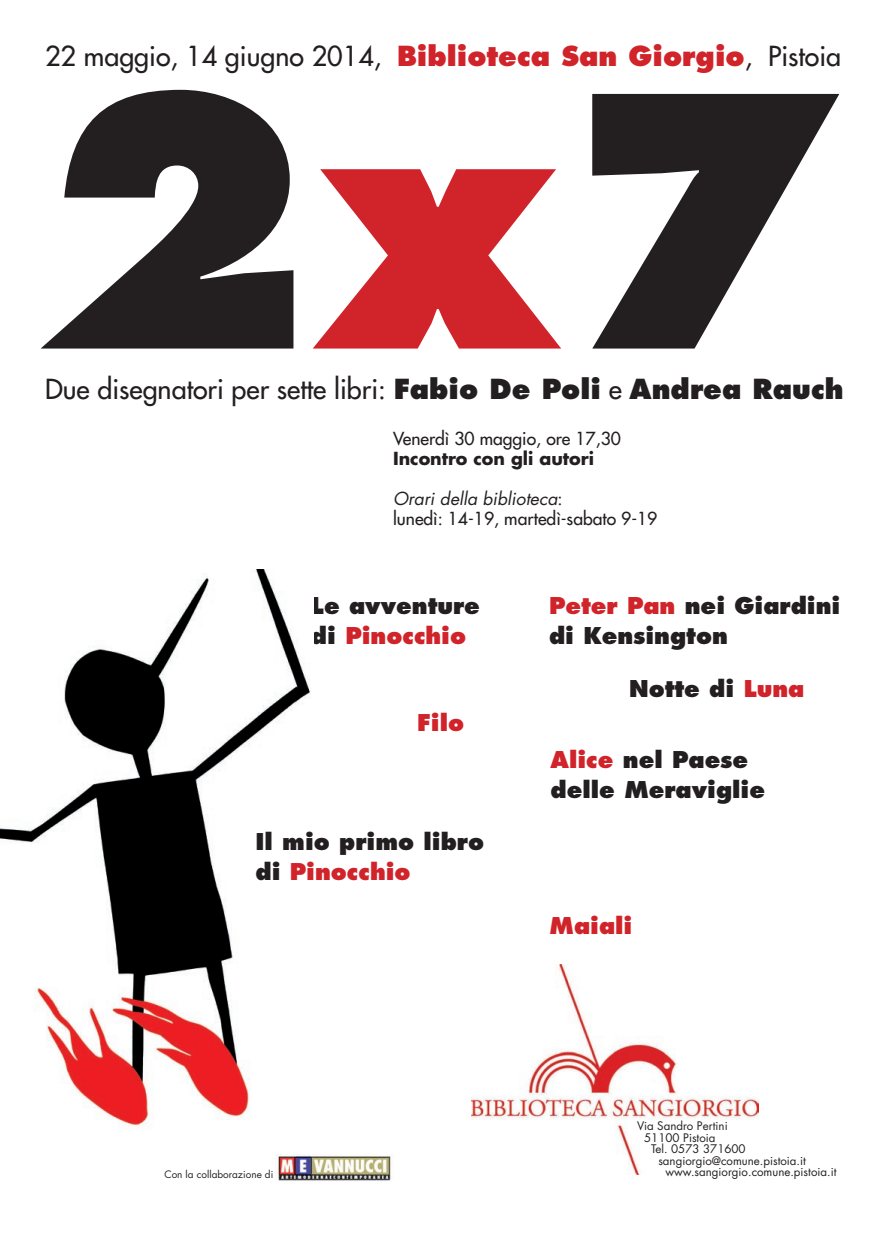
<style>
.page{position:relative;width:886px;height:1241px;background:#fff}
.page>*{position:absolute;margin:0;border:0;box-sizing:border-box;transform-origin:0 0}
.t1{font:800 337.5px "Futura";color:#231f20}
.t2{font:26.88px "Futura";color:#231f20}
.t3{font:800 22.5px/30px "Futura";color:#231f20}
.t4{font:800 22.5px "Futura";color:#d1232a}
.t5{font:17.5px/20px "Futura";color:#231f20}
.t6{font:700 17.5px "Futura";color:#231f20}
.t7{font:11.5px/11.5px "Futura";color:#231f20;text-align:center}
.t8{font:10px "Futura";color:#231f20}
.s1{font-weight:800;color:#d1232a}
.s2{color:#d1232a}
.s3{font-weight:800}
.s4{font-style:italic}
</style>
<div class="page">
<img style="left:0;top:569px;width:310px;height:557px">
<img style="left:472px;top:964px;width:286px;height:210px">
<img style="left:275px;top:1154px;width:116px;height:27px">
<p class="t2" style="left:45px;top:39px;width:798px">22 maggio, 14 giugno 2014, <span class="s1">Biblioteca San Giorgio</span>, Pistoia</p>
<h1 class="t1" style="left:32px;top:14px;width:812px">2<span class="s2">x</span>7</h1>
<p class="t2" style="left:45px;top:371px;width:800px">Due disegnatori per sette libri: <span class="s3">Fabio De Poli</span> e <span class="s3">Andrea Rauch</span></p>
<p class="t5" style="left:393px;top:428px;width:229px">Venerdì 30 maggio, ore 17,30</p>
<p class="t6" style="left:393px;top:446px;width:202px">Incontro con gli autori</p>
<p class="t5" style="left:393px;top:488px;width:266px"><span class="s4">Orari della biblioteca</span>:<br>lunedì: 14-19, martedì-sabato 9-19</p>
<p class="t3" style="left:311px;top:590px;width:170px">Le avventure di <span class="s2">Pinocchio</span></p>
<p class="t4" style="left:417px;top:709px;width:48px">Filo</p>
<p class="t3" style="left:255px;top:826px;width:230px">Il mio primo libro di <span class="s2">Pinocchio</span></p>
<p class="t3" style="left:549px;top:590px;width:293px"><span class="s2">Peter Pan</span> nei Giardini di Kensington</p>
<p class="t3" style="left:629px;top:673px;width:177px">Notte di <span class="s2">Luna</span></p>
<p class="t3" style="left:550px;top:744px;width:216px"><span class="s2">Alice</span> nel Paese delle Meraviglie</p>
<p class="t4" style="left:550px;top:911px;width:84px">Maiali</p>
<p class="t8" style="left:164px;top:1167px;width:110px">Con la collaborazione di</p>
<p class="t7" style="left:637px;top:1119px;width:92px">Via Sandro Pertini<br>51100 Pistoia</p>
<p class="t7" style="left:651px;top:1142px;width:96px">Tel. 0573 371600</p>
<p class="t7" style="left:658px;top:1154px;width:149px">sangiorgio@comune.pistoia.it</p>
<p class="t7" style="left:665px;top:1165px;width:172px">www.sangiorgio.comune.pistoia.it</p>
</div>
